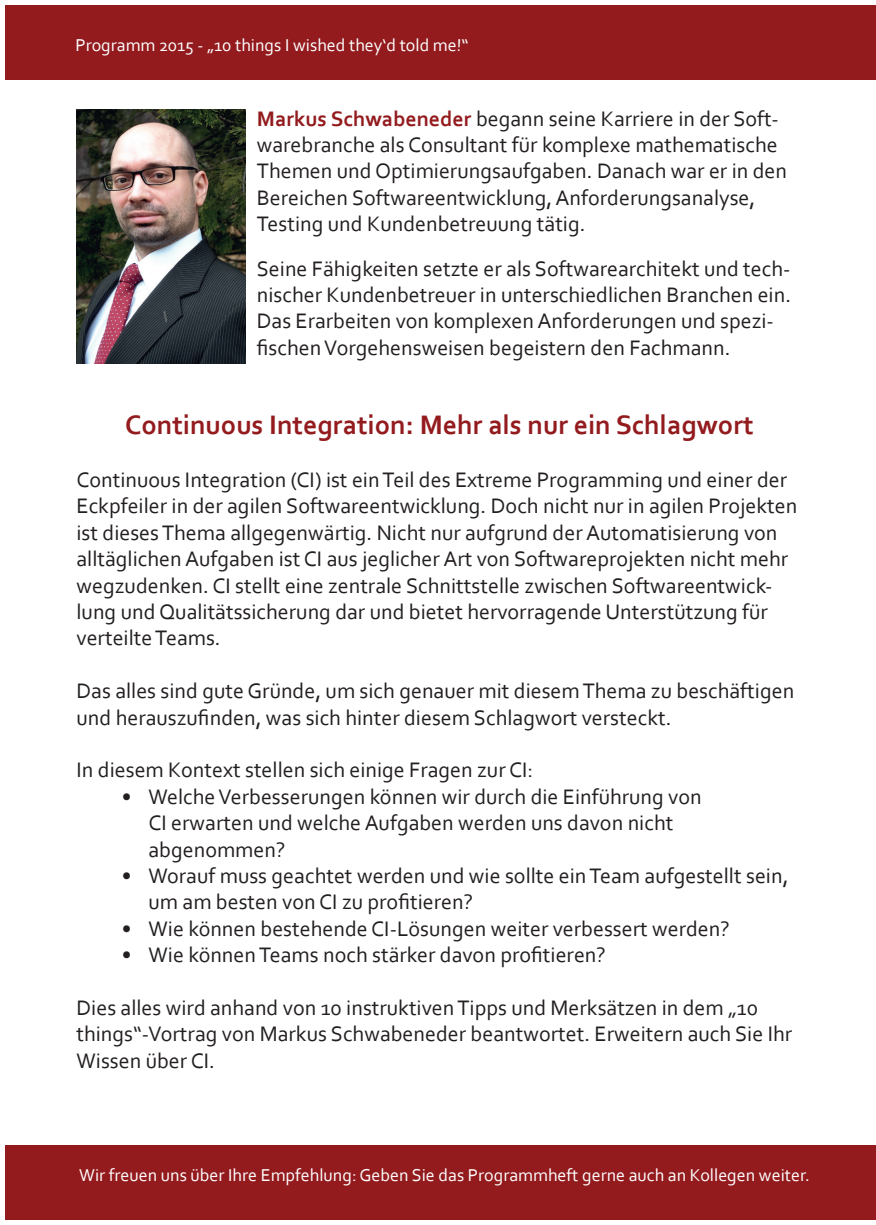
<style>
.page{position:relative;width:876px;height:1225px;background:#fff}
.page>*{position:absolute;margin:0;border:0;box-sizing:border-box;transform-origin:0 0}
.t1{font:700 28px "Corbel";color:#931b1e}
.t2{font:22px/26.4px "Corbel";color:#231f20}
.t3{font:18px "Corbel";color:#fff}
.s1{font-weight:700;color:#931b1e}
</style>
<div class="page">
<div style="left:6px;top:6px;width:870px;height:74px;background:#931b1e"></div>
<div style="left:6px;top:1145px;width:870px;height:74px;background:#931b1e"></div>
<img style="left:77px;top:109px;width:168px;height:254px">
<p class="t3" style="left:75px;top:34px;width:395px">Programm 2015 - „10 things I wished they‘d told me!“</p>
<p class="t2" style="left:257px;top:104px;width:532px"><span class="s1">Markus Schwabeneder</span> begann seine Karriere in der Soft&shy;warebranche als Consultant für komplexe mathematische Themen und Optimierungsaufgaben. Danach war er in den Bereichen Softwareentwicklung, Anforderungsanalyse, Testing und Kundenbetreuung tätig.</p>
<p class="t2" style="left:257px;top:254px;width:536px">Seine Fähigkeiten setzte er als Softwarearchitekt und tech&shy;nischer Kundenbetreuer in unterschiedlichen Branchen ein.<br>Das Erarbeiten von komplexen Anforderungen und spezi&shy;fischen Vorgehensweisen begeistern den Fachmann.</p>
<p class="t1" style="left:125px;top:407px;width:630px">Continuous Integration: Mehr als nur ein Schlagwort</p>
<p class="t2" style="left:77px;top:466px;width:722px">Continuous Integration (CI) ist ein Teil des Extreme Programming und einer der Eckpfeiler in der agilen Softwareentwicklung. Doch nicht nur in agilen Projekten ist dieses Thema allgegenwärtig. Nicht nur aufgrund der Automatisierung von alltäglichen Aufgaben ist CI aus jeglicher Art von Softwareprojekten nicht mehr wegzudenken. CI stellt eine zentrale Schnittstelle zwischen Softwareentwick&shy;lung und Qualitätssicherung dar und bietet hervorragende Unterstützung für verteilte Teams.</p>
<p class="t2" style="left:77px;top:677px;width:719px">Das alles sind gute Gründe, um sich genauer mit diesem Thema zu beschäftigen und herauszufinden, was sich hinter diesem Schlagwort versteckt.</p>
<p class="t2" style="left:77px;top:756px;width:458px">In diesem Kontext stellen sich einige Fragen zur CI:</p>
<p class="t2" style="left:149px;top:782px;width:555px;text-indent:-27px">• Welche Verbesserungen können wir durch die Einführung von<br>CI erwarten und welche Aufgaben werden uns davon nicht abgenommen?</p>
<p class="t2" style="left:149px;top:862px;width:641px;text-indent:-27px">• Worauf muss geachtet werden und wie sollte ein Team aufgestellt sein, um am besten von CI zu profitieren?</p>
<p class="t2" style="left:122px;top:914px;width:609px">• Wie können bestehende CI-Lösungen weiter verbessert werden?</p>
<p class="t2" style="left:122px;top:941px;width:486px">• Wie können Teams noch stärker davon profitieren?</p>
<p class="t2" style="left:77px;top:994px;width:717px">Dies alles wird anhand von 10 instruktiven Tipps und Merksätzen in dem „10 things“-Vortrag von Markus Schwabeneder beantwortet. Erweitern auch Sie Ihr<br>Wissen über CI.</p>
<p class="t3" style="left:79px;top:1163px;width:732px">Wir freuen uns über Ihre Empfehlung: Geben Sie das Programmheft gerne auch an Kollegen weiter.</p>
</div>
